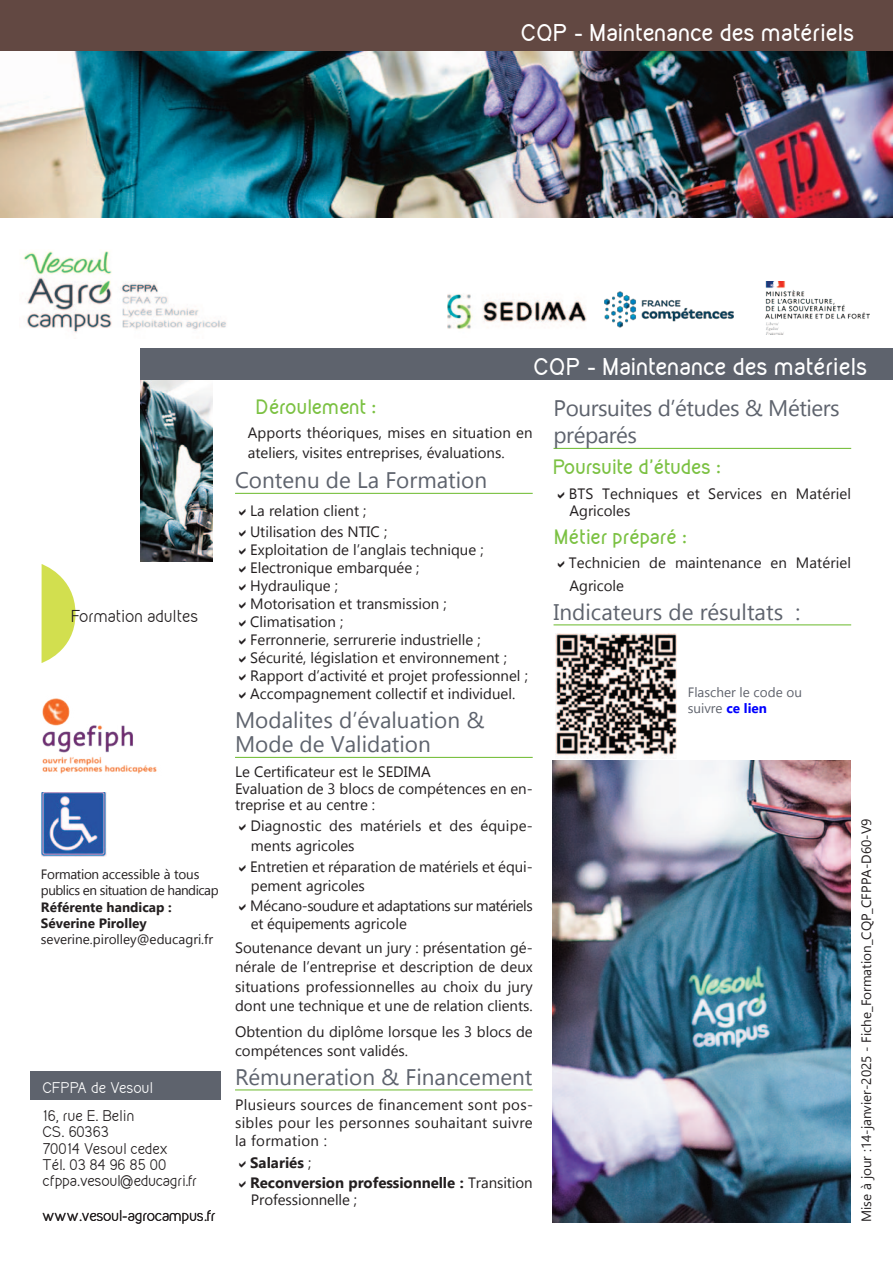
<style>
.page{position:relative;width:893px;height:1263px;background:#fff}
.page>*{position:absolute;margin:0;border:0;box-sizing:border-box;transform-origin:0 0}
.t1{font:22.5px/24px "Gadugi";color:#5e636d}
.t2{font:22.5px/27px "Gadugi";letter-spacing:-.02em;color:#5e636d}
.t3{font:700 21px "Kirvy";color:#fff}
.t4{font:700 18px "Kirvy";color:#7bc142}
.t5{font:15px/19.5px "Gadugi";color:#231f20}
.t6{font:700 15px/17px "Gadugi";letter-spacing:-.005em;color:#231f20}
.t7{font:15px/18px "Gadugi";letter-spacing:-.025em;color:#231f20}
.t8{font:15px "Kirvy";letter-spacing:-.005em;color:#231f20}
.t9{font:13.5px "Gadugi";color:#231f20}
.t10{font:13.5px "Kirvy";letter-spacing:-.02em;color:#231f20}
.t11{font:13.5px/16.2px "Gadugi";letter-spacing:-.035em;color:#231f20}
.t12{font:700 13.5px "Gadugi";color:#231f20}
.t13{font:13.5px/16.2px "Gadugi";color:#5f636d}
.t14{font:13.5px "Kirvy";letter-spacing:-.015em;color:#fff}
.t15{font:13.5px "Kirvy";letter-spacing:.02em;color:#231f20}
.s1{font-weight:400}
.s2{font-weight:700;color:#00f}
</style>
<div class="page">
<img style="left:553px;top:761px;width:297px;height:461px">
<img style="left:140px;top:380px;width:73px;height:181px">
<div style="left:0;top:0;width:893px;height:51px;background:#624842"></div>
<svg style="left:42px;top:564px;width:33px;height:99px"></svg>
<svg style="left:42px;top:856px;width:63px;height:1px"></svg>
<img style="left:41px;top:792px;width:66px;height:64px">
<div style="left:140px;top:349px;width:753px;height:31px;background:#5e636d"></div>
<img style="left:0;top:51px;width:892px;height:167px">
<hr style="left:235px;top:493px;width:298px;height:1px;background:#7bc142">
<hr style="left:235px;top:757px;width:298px;height:1px;background:#7bc142">
<hr style="left:235px;top:1089px;width:298px;height:1px;background:#7bc142">
<hr style="left:553px;top:448px;width:298px;height:1px;background:#7bc142">
<hr style="left:553px;top:624px;width:298px;height:1px;background:#7bc142">
<div style="left:30px;top:1071px;width:191px;height:29px;background:#5e636d"></div>
<img style="left:555px;top:633px;width:121px;height:125px">
<img style="left:23px;top:251px;width:204px;height:82px">
<img style="left:605px;top:291px;width:129px;height:37px">
<img style="left:766px;top:281px;width:104px;height:53px">
<img style="left:42px;top:698px;width:115px;height:76px">
<img style="left:447px;top:294px;width:139px;height:35px">
<p class="t3" style="left:521px;top:22px;width:335px">CQP - Maintenance des matériels</p>
<p class="t8" style="left:71px;top:610px;width:129px">Formation adultes</p>
<p class="t11" style="left:41px;top:866px;width:179px">Formation accessible à tous publics en situation de handicap</p>
<p class="t12" style="left:41px;top:899px;width:132px">Référente handicap :</p>
<p class="t12" style="left:41px;top:915px;width:107px">Séverine Pirolley</p>
<p class="t9" style="left:41px;top:931px;width:174px">severine.pirolley@educagri.fr</p>
<p class="t14" style="left:42px;top:1082px;width:112px">CFPPA de Vesoul</p>
<p class="t15" style="left:42px;top:1110px;width:94px">16, rue E. Belin</p>
<p class="t10" style="left:42px;top:1126px;width:68px">CS. 60363</p>
<p class="t10" style="left:42px;top:1143px;width:127px">70014 Vesoul cedex</p>
<p class="t10" style="left:42px;top:1159px;width:126px">Tél. 03 84 96 85 00</p>
<p class="t10" style="left:42px;top:1175px;width:156px">cfppa.vesoul@educagri.fr</p>
<p class="t10" style="left:42px;top:1210px;width:175px">www.vesoul-agrocampus.fr</p>
<p class="t3" style="left:534px;top:356px;width:335px">CQP - Maintenance des matériels</p>
<p class="t4" style="left:256px;top:398px;width:121px">Déroulement :</p>
<p class="t5" style="left:248px;top:423px;width:286px">Apports théoriques, mises en situation en ateliers, visites entreprises, évaluations.</p>
<p class="t1" style="left:235px;top:468px;width:254px">Contenu de La Formation</p>
<p class="t5" style="left:250px;top:501px;width:118px">La relation client ;</p>
<p class="t5" style="left:250px;top:522px;width:139px">Utilisation des NTIC ;</p>
<p class="t5" style="left:250px;top:540px;width:235px">Exploitation de l’anglais technique ;</p>
<p class="t5" style="left:250px;top:558px;width:171px">Electronique embarquée ;</p>
<p class="t5" style="left:250px;top:576px;width:89px">Hydraulique ;</p>
<p class="t5" style="left:250px;top:594px;width:198px">Motorisation et transmission ;</p>
<p class="t5" style="left:250px;top:612px;width:95px">Climatisation ;</p>
<p class="t5" style="left:250px;top:630px;width:232px">Ferronnerie, serrurerie industrielle ;</p>
<p class="t5" style="left:250px;top:648px;width:258px">Sécurité, législation et environnement ;</p>
<p class="t5" style="left:250px;top:666px;width:279px">Rapport d’activité et projet professionnel ;</p>
<p class="t5" style="left:250px;top:684px;width:267px">Accompagnement collectif et individuel.</p>
<p class="t1" style="left:235px;top:708px;width:251px">Modalites d’évaluation &amp;<br>Mode de Validation</p>
<p class="t5" style="left:235px;top:762px;width:197px">Le Certificateur est le SEDIMA</p>
<p class="t5" style="left:235px;top:780px;width:299px;line-height:16.5px">Evaluation de 3 blocs de compétences en en&shy;treprise et au centre :</p>
<p class="t5" style="left:250px;top:816px;width:284px">Diagnostic des matériels et des équipe&shy;ments agricoles</p>
<p class="t5" style="left:250px;top:856px;width:284px">Entretien et réparation de matériels et équi&shy;pement agricoles</p>
<p class="t7" style="left:250px;top:896px;width:284px">Mécano-soudure et adaptations sur matériels et équipements agricole</p>
<p class="t5" style="left:235px;top:937px;width:299px;text-align:justify">Soutenance devant un jury : présentation gé&shy;nérale de l’entreprise et description de deux situations professionnelles au choix du jury dont une technique et une de relation clients.</p>
<p class="t5" style="left:235px;top:1021px;width:299px">Obtention du diplôme lorsque les 3 blocs de compétences sont validés.</p>
<p class="t1" style="left:235px;top:1064px;width:299px">Rémuneration &amp; Financement</p>
<p class="t5" style="left:235px;top:1096px;width:299px;line-height:18px;text-align:justify">Plusieurs sources de financement sont pos&shy;sibles pour les personnes souhaitant suivre la formation :</p>
<p class="t6" style="left:250px;top:1154px;width:63px">Salariés <span class="s1">;</span></p>
<p class="t6" style="left:250px;top:1174px;width:284px">Reconversion professionnelle : <span class="s1">Transition<br>Professionnelle ;</span></p>
<p class="t2" style="left:553px;top:394px;width:288px">Poursuites d’études &amp; Métiers préparés</p>
<p class="t4" style="left:553px;top:458px;width:169px">Poursuite d’études :</p>
<p class="t5" style="left:569px;top:485px;width:284px;line-height:17px">BTS Techniques et Services en Matériel<br>Agricoles</p>
<p class="t4" style="left:554px;top:527px;width:134px">Métier préparé :</p>
<p class="t5" style="left:569px;top:552px;width:284px;line-height:22.4px">Technicien de maintenance en Matériel<br>Agricole</p>
<p class="t1" style="left:553px;top:599px;width:248px">Indicateurs de résultats :</p>
<p class="t13" style="left:688px;top:684px;width:116px">Flascher le code ou suivre <span class="s2">ce lien</span></p>
<p class="t9" style="left:858px;top:1222px;width:405px;rotate:-90deg">Mise à jour :14-janvier-2025 - Fiche_Formation_CQP_CFPPA-D60-V9</p>
</div>
